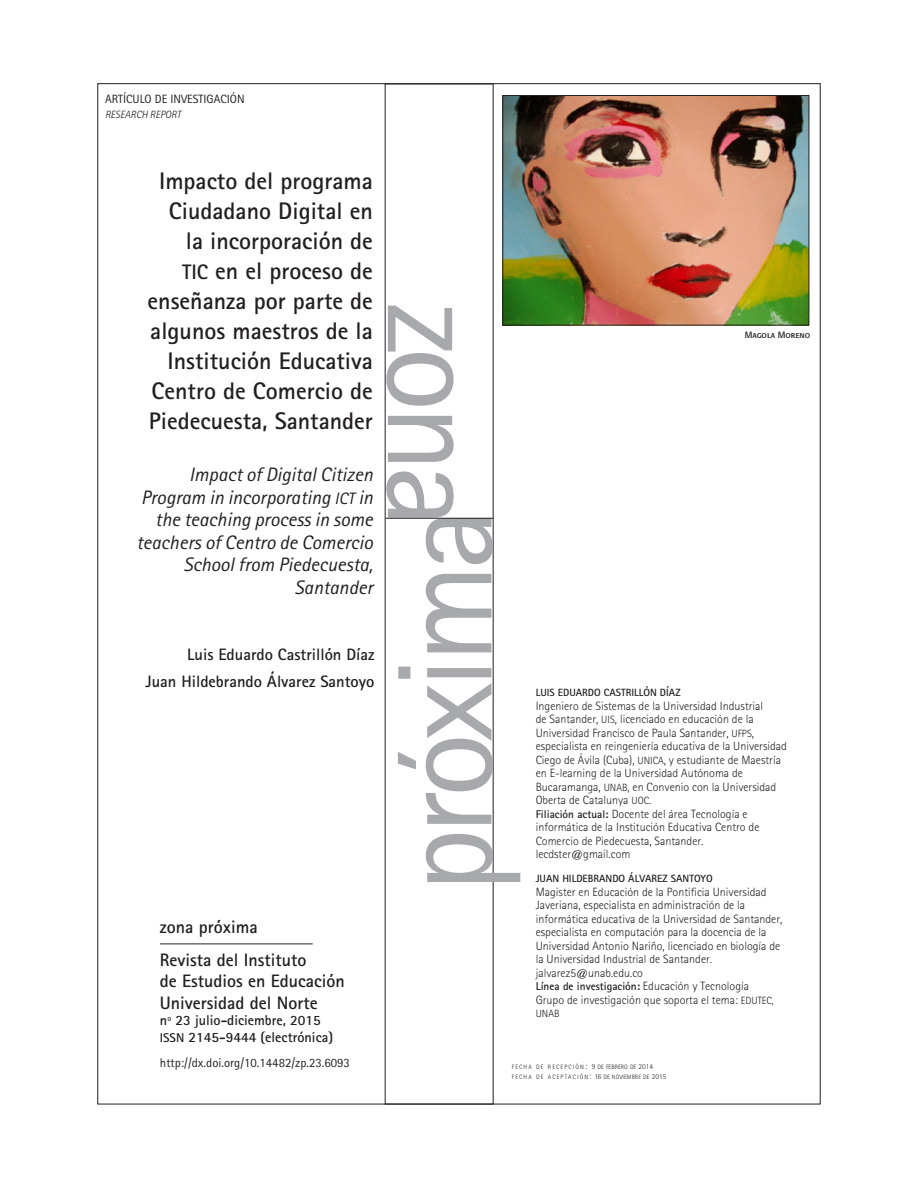
<style>
.page{position:relative;width:918px;height:1188px;background:#fff}
.page>*{position:absolute;margin:0;border:0;box-sizing:border-box;transform-origin:0 0}
.t1{font:135px "AT Rotis Sans Serif";letter-spacing:-.05em;color:#a8a9ad}
.Titulo_de_cap{font:700 24px/30px "AT Rotis Sans Serif";color:#231f20;text-align:right}
.Titulo_de_Cap_en_Ing{font:italic 19.5px/22.5px "AT Rotis Sans Serif";color:#231f20;text-align:right}
.Pie_pág__cap{font:700 18px "AT Rotis Sans Serif";color:#231f20}
.Autores{font:700 16.5px "AT Rotis Sans Serif";color:#231f20}
.Pie_pág__cap__issn{font:700 14.25px "AT Rotis Sans Serif";color:#231f20}
.DOI{font:12.75px "AT Rotis Sans Serif";color:#231f20}
.Datos_autor{font:300 12px/13.5px "AT Rotis Sans Serif";color:#231f20}
.Clase_art__español{font:12px "AT Rotis Sans Serif";color:#231f20}
.Datos_autor-2{font:700 11.25px "AT Rotis Sans Serif";color:#231f20}
.Autor{font:700 10.5px "AT Rotis Sans Serif";color:#231f20}
.Clase_art__inglés{font:italic 300 10.5px "AT Rotis Sans Serif";color:#231f20}
.Datos_autor-3{font:300 10.5px "AT Rotis Sans Serif";color:#231f20}
.Pie_de_Ilustracion{font:9px "Formata Regular SC";color:#231f20}
.Fecha_recep__tít{font:300 6.3px "AT Rotis Sans Serif";letter-spacing:.17em;color:#231f20}
.s1{font-size:21px}
.s2{font-size:16.5px}
.s3{font-size:12.75px}
.s4{font-size:10.5px}
.s5{font-weight:700;font-size:11.25px}
.s6{font-weight:300;font-size:12px}
.s7{font-size:9px}
.s8{font-size:7.5px}
</style>
<div class="page">
<hr style="left:160px;top:944px;width:153px;height:1px;background:#231f20">
<hr style="left:385px;top:518px;width:108px;height:1px;background:#231f20">
<img style="left:505px;top:97px;width:302px;height:226px">
<div style="left:503px;top:95px;width:306px;height:230px;border:1px solid #231f20"></div>
<p class="Clase_art__español" style="left:105px;top:92px;width:141px">ARTÍCULO DE INVESTIGACIÓN</p>
<p class="Clase_art__inglés" style="left:105px;top:108px;width:77px">RESEARCH REPORT</p>
<p class="Titulo_de_cap" style="left:148px;top:165px;width:227px">Impacto del programa<br>Ciudadano Digital en la incorporación de<br><span class="s1">TIC</span> en el proceso de enseñanza por parte de algunos maestros de la<br>Institución Educativa<br>Centro de Comercio de<br>Piedecuesta, Santander</p>
<p class="Titulo_de_Cap_en_Ing" style="left:136px;top:464px;width:238px">Impact of Digital Citizen<br>Program in incorporating <span class="s2">ICT</span> in the teaching process in some teachers of Centro de Comercio<br>School from Piedecuesta,<br>Santander</p>
<p class="Autores" style="left:187px;top:644px;width:189px">Luis Eduardo Castrillón Díaz</p>
<p class="Autores" style="left:146px;top:671px;width:230px">Juan Hildebrando Álvarez Santoyo</p>
<p class="Pie_pág__cap" style="left:160px;top:916px;width:99px">zona próxima</p>
<p class="Pie_pág__cap" style="left:160px;top:948px;width:148px">Revista del Instituto</p>
<p class="Pie_pág__cap" style="left:160px;top:970px;width:186px">de Estudios en Educación</p>
<p class="Pie_pág__cap" style="left:160px;top:991px;width:159px">Universidad del Norte</p>
<p class="Pie_pág__cap__issn" style="left:160px;top:1012px;width:162px">nº 23 julio-diciembre, 2015</p>
<p class="Pie_pág__cap__issn" style="left:160px;top:1028px;width:175px"><span class="s3">ISSN</span> 2145-9444 (electrónica)</p>
<p class="DOI" style="left:160px;top:1055px;width:192px">http://dx.doi.org/10.14482/zp.23.6093</p>
<p class="t1" style="left:513px;top:301px;width:228px;rotate:90deg">zona</p>
<p class="t1" style="left:366px;top:893px;width:387px;rotate:-90deg">próxima</p>
<p class="Pie_de_Ilustracion" style="left:745px;top:330px;width:67px">Magola Moreno</p>
<p class="Autor" style="left:536px;top:686px;width:146px">LUIS EDUARDO CASTRILLÓN DÍAZ</p>
<p class="Datos_autor" style="left:536px;top:699px;width:253px">Ingeniero de Sistemas de la Universidad Industrial<br>de Santander, <span class="s4">UIS</span>, licenciado en educación de la Universidad Francisco de Paula Santander, <span class="s4">UFPS</span>, especialista en reingeniería educativa de la Universidad Ciego de Ávila (Cuba), <span class="s4">UNICA</span>, y estudiante de Maestría en E-learning de la Universidad Autónoma de Bucaramanga, <span class="s4">UNAB</span>, en Convenio con la Universidad Oberta de Catalunya <span class="s4">UOC</span>.</p>
<p class="Datos_autor" style="left:536px;top:807px;width:225px"><span class="s5">Filiación actual:</span> Docente del área Tecnología e informática de la Institución Educativa Centro de<br>Comercio de Piedecuesta, Santander.</p>
<p class="Datos_autor" style="left:536px;top:847px;width:96px">lecdster@gmail.com</p>
<p class="Autor" style="left:536px;top:872px;width:178px">JUAN HILDEBRANDO ÁLVAREZ SANTOYO</p>
<p class="Datos_autor" style="left:536px;top:885px;width:248px">Magister en Educación de la Pontificia Universidad Javeriana, especialista en administración de la informática educativa de la Universidad de Santander, especialista en computación para la docencia de la Universidad Antonio Nariño, licenciado en biología de la Universidad Industrial de Santander.</p>
<p class="Datos_autor" style="left:536px;top:966px;width:109px">jalvarez5@unab.edu.co</p>
<p class="Datos_autor-2" style="left:536px;top:979px;width:215px">Línea de investigación: <span class="s6">Educación y Tecnología</span></p>
<p class="Datos_autor" style="left:536px;top:993px;width:240px">Grupo de investigación que soporta el tema: <span class="s4">EDUTEC,</span></p>
<p class="Datos_autor-3" style="left:536px;top:1008px;width:25px">UNAB</p>
<p class="Fecha_recep__tít" style="left:512px;top:1063px;width:143px">FECHA DE RECEPCIÓN<span class="s7">:</span> <span class="s8">9</span> DE FEBRERO DE <span class="s8">2014</span></p>
<p class="Fecha_recep__tít" style="left:512px;top:1074px;width:156px">FECHA DE ACEPTACIÓN<span class="s7">:</span> <span class="s8">16</span> DE NOVIEMBRE DE <span class="s8">2015</span></p>
</div>
